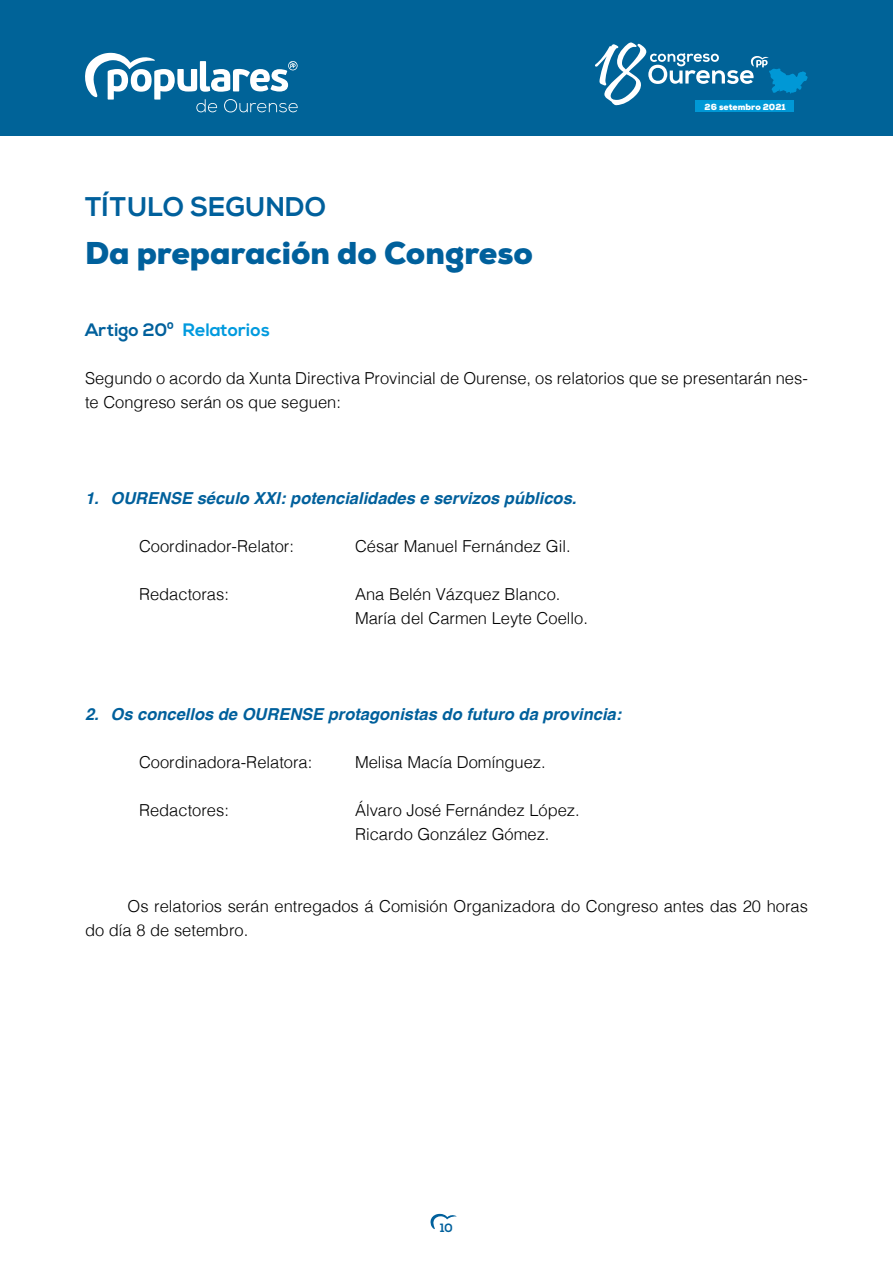
<style>
.page{position:relative;width:893px;height:1263px;background:#fff}
.page>*{position:absolute;margin:0;border:0;box-sizing:border-box;transform-origin:0 0}
.Títulos_1{font:900 31.5px "Nexa";color:#00609c}
.Títulos_1-2{font:700 27px "Nexa";letter-spacing:.01em;color:#00609c}
.Títulos_3__artículos{font:700 18px "Nexa";letter-spacing:.005em;color:#009ade}
.Primer_párrafo{font:300 16.5px/24px "Helvetica";color:#000}
.Ponencias{font:italic 700 16.5px "Helvetica";color:#00609c}
.t1{font:700 12px "Nexa";color:#00609c}
.t2{font:900 8.85px "Nexa";color:#fff}
.s1{color:#00609c}
</style>
<div class="page">
<div style="left:0;top:0;width:893px;height:136px;background:#006398"></div>
<div style="left:695px;top:101px;width:99px;height:11px;background:#0098d6"></div>
<svg style="left:595px;top:42px;width:213px;height:63px"></svg>
<svg style="left:85px;top:53px;width:213px;height:59px"></svg>
<svg style="left:430px;top:1214px;width:27px;height:15px"></svg>
<p class="Títulos_1-2" style="left:85px;top:191px;width:243px">TÍTULO SEGUNDO</p>
<p class="Títulos_1" style="left:85px;top:233px;width:449px">Da preparación do Congreso</p>
<p class="t2" style="left:705px;top:101px;width:83px">26 setembro 2021</p>
<p class="Títulos_3__artículos" style="left:85px;top:319px;width:186px"><span class="s1">Artigo 20º</span> Relatorios</p>
<p class="Primer_párrafo" style="left:85px;top:365px;width:724px">Segundo o acordo da Xunta Directiva Provincial de Ourense, os relatorios que se presentarán nes&shy;te Congreso serán os que seguen:</p>
<p class="Ponencias" style="left:85px;top:485px;width:493px">1. OURENSE século XXI: potencialidades e servizos públicos.</p>
<p class="Primer_párrafo" style="left:139px;top:533px;width:156px">Coordinador-Relator:</p>
<p class="Primer_párrafo" style="left:355px;top:533px;width:217px">César Manuel Fernández Gil.</p>
<p class="Primer_párrafo" style="left:139px;top:581px;width:91px">Redactoras:</p>
<p class="Primer_párrafo" style="left:355px;top:581px;width:207px">Ana Belén Vázquez Blanco.</p>
<p class="Primer_párrafo" style="left:355px;top:605px;width:234px">María del Carmen Leyte Coello.</p>
<p class="Ponencias" style="left:85px;top:701px;width:538px">2. Os concellos de OURENSE protagonistas do futuro da provincia:</p>
<p class="Primer_párrafo" style="left:139px;top:749px;width:175px">Coordinadora-Relatora:</p>
<p class="Primer_párrafo" style="left:355px;top:749px;width:192px">Melisa Macía Domínguez.</p>
<p class="Primer_párrafo" style="left:139px;top:797px;width:91px">Redactores:</p>
<p class="Primer_párrafo" style="left:355px;top:797px;width:226px">Álvaro José Fernández López.</p>
<p class="Primer_párrafo" style="left:355px;top:821px;width:196px">Ricardo González Gómez.</p>
<p class="Primer_párrafo" style="left:85px;top:893px;width:724px;text-indent:43px">Os relatorios serán entregados á Comisión Organizadora do Congreso antes das 20 horas do día 8 de setembro.</p>
<p class="t1" style="left:440px;top:1220px;width:14px">10</p>
</div>
